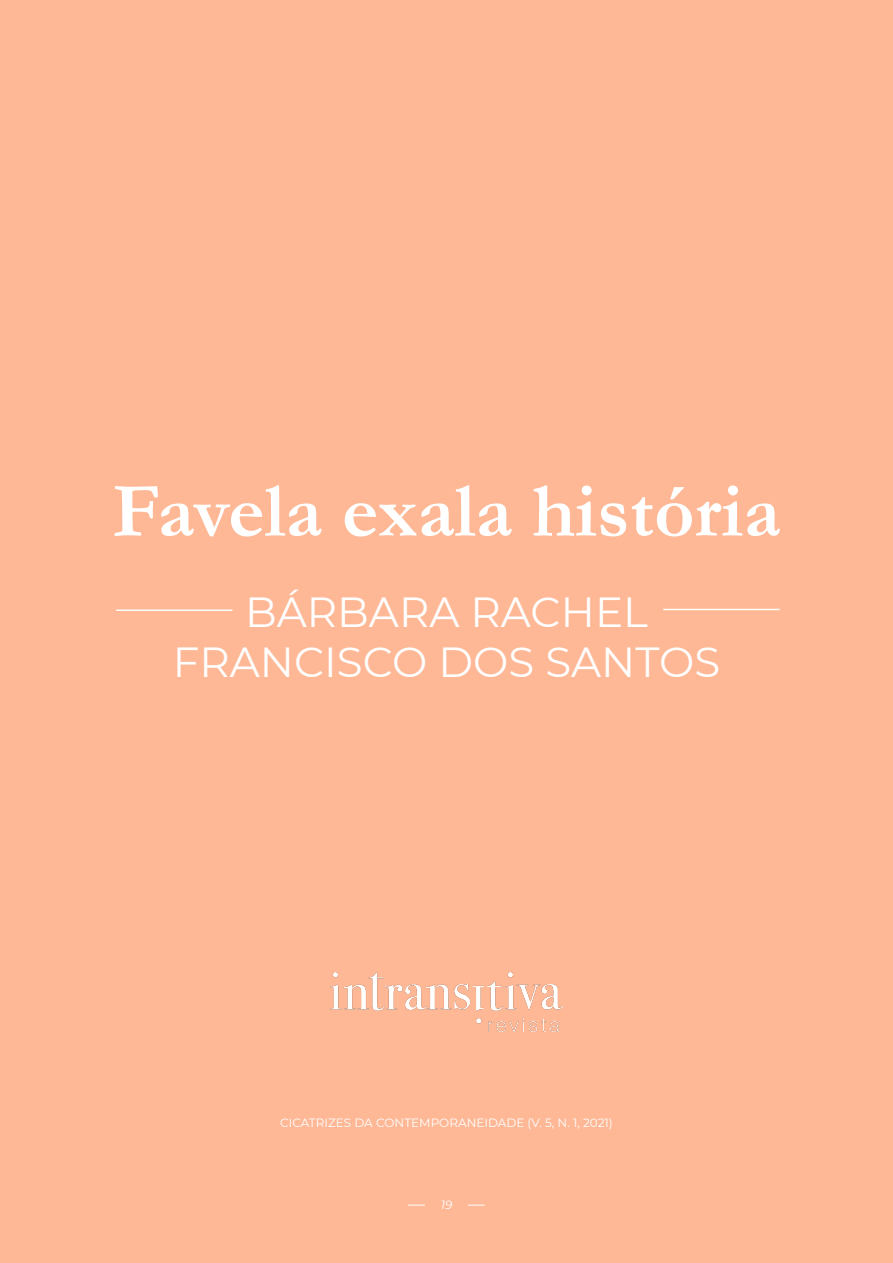
<style>
.page{position:relative;width:893px;height:1263px;background:#feb896}
.page>*{position:absolute;margin:0;border:0;box-sizing:border-box;transform-origin:0 0}
.t1{font:700 78px "Garamond";color:#fff}
.t2{font:42px "Montserrat";color:#fff}
.t3{font:12px "Montserrat";color:#fff}
.t4{font:italic 12px "Montserrat";color:#fff}
</style>
<div class="page">
<img style="left:330px;top:972px;width:233px;height:59px">
<hr style="left:116px;top:609px;width:116px;height:2px;background:#fff">
<hr style="left:663px;top:609px;width:117px;height:1px;background:#fff">
<hr style="left:408px;top:1205px;width:77px;height:1px;background:#fff">
<div style="left:425px;top:1197px;width:43px;height:12px;background:#feb896"></div>
<p class="t1" style="left:112px;top:458px;width:670px">Favela exala história</p>
<p class="t2" style="left:245px;top:583px;width:404px">BÁRBARA RACHEL</p>
<p class="t2" style="left:173px;top:633px;width:549px">FRANCISCO DOS SANTOS</p>
<p class="t3" style="left:280px;top:1114px;width:334px">CICATRIZES DA CONTEMPORANEIDADE (V. 5, N. 1, 2021)</p>
<p class="t4" style="left:441px;top:1196px;width:13px">19</p>
</div>
